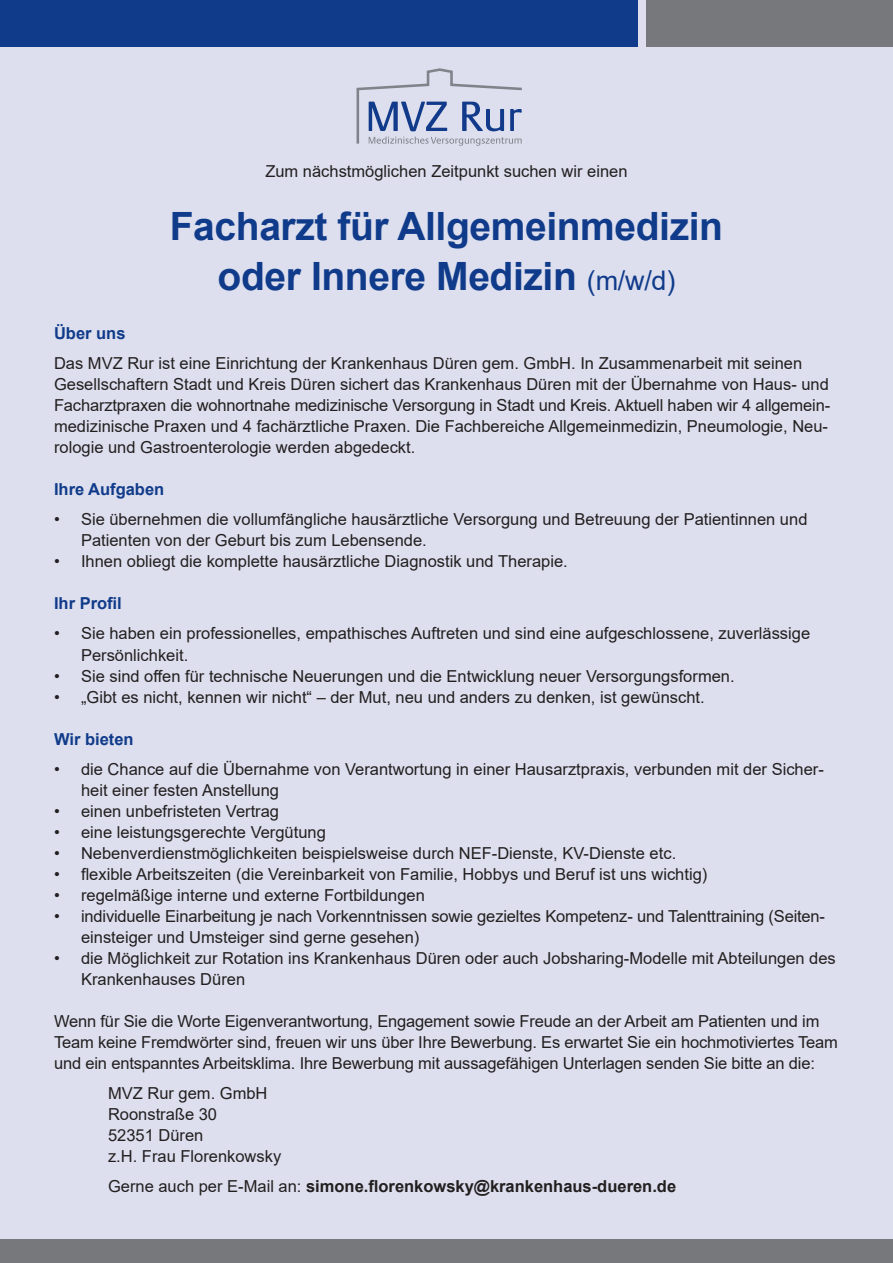
<style>
.page{position:relative;width:893px;height:1263px;background:#fff}
.page>*{position:absolute;margin:0;border:0;box-sizing:border-box;transform-origin:0 0}
.t1{font:700 39px "Arial";letter-spacing:-.01em;color:#103b8a}
.t2{font:16.5px/21px "Arial";color:#231f20}
.t3{font:700 16.5px "Arial";color:#231f20}
.t4{font:700 16.5px "Arial";color:#103b8a}
.s1{font-weight:400;font-size:27px}
.s2{font-weight:400}
</style>
<div class="page">
<div style="left:0;top:0;width:893px;height:1239px;background:#dddfee"></div>
<div style="left:0;top:0;width:638px;height:46px;background:#103b8a"></div>
<div style="left:0;top:1239px;width:893px;height:24px;background:#76787b"></div>
<div style="left:646px;top:0;width:247px;height:46px;background:#76787b"></div>
<svg style="left:357px;top:68px;width:165px;height:77px"></svg>
<p class="t2" style="left:265px;top:161px;width:364px">Zum nächstmöglichen Zeitpunkt suchen wir einen</p>
<p class="t1" style="left:170px;top:199px;width:555px">Facharzt für Allgemeinmedizin</p>
<p class="t1" style="left:218px;top:248px;width:459px">oder Innere Medizin <span class="s1">(m/w/d)</span></p>
<p class="t4" style="left:54px;top:322px;width:73px">Über uns</p>
<p class="t2" style="left:54px;top:353px;width:778px">Das MVZ Rur ist eine Einrichtung der Krankenhaus Düren gem. GmbH. In Zusammenarbeit mit seinen Gesellschaftern Stadt und Kreis Düren sichert das Krankenhaus Düren mit der Übernahme von Haus- und Facharztpraxen die wohnortnahe medizinische Versorgung in Stadt und Kreis. Aktuell haben wir 4 allgemein&shy;medizinische Praxen und 4 fachärztliche Praxen. Die Fachbereiche Allgemeinmedizin, Pneumologie, Neu&shy;rologie und Gastroenterologie werden abgedeckt.</p>
<p class="t4" style="left:54px;top:478px;width:112px">Ihre Aufgaben</p>
<p class="t2" style="left:81px;top:509px;width:728px;text-indent:-27px">• Sie übernehmen die vollumfängliche hausärztliche Versorgung und Betreuung der Patientinnen und<br>Patienten von der Geburt bis zum Lebensende.</p>
<p class="t2" style="left:54px;top:551px;width:515px">• Ihnen obliegt die komplette hausärztliche Diagnostik und Therapie.</p>
<p class="t4" style="left:54px;top:592px;width:69px">Ihr Profil</p>
<p class="t2" style="left:81px;top:623px;width:731px;text-indent:-27px">• Sie haben ein professionelles, empathisches Auftreten und sind eine aufgeschlossene, zuverlässige<br>Persönlichkeit.</p>
<p class="t2" style="left:54px;top:665px;width:682px">• Sie sind offen für technische Neuerungen und die Entwicklung neuer Versorgungsformen.</p>
<p class="t2" style="left:54px;top:686px;width:652px">• „Gibt es nicht, kennen wir nicht“ – der Mut, neu und anders zu denken, ist gewünscht.</p>
<p class="t4" style="left:54px;top:727px;width:81px">Wir bieten</p>
<p class="t2" style="left:81px;top:758px;width:744px;text-indent:-27px">• die Chance auf die Übernahme von Verantwortung in einer Hausarztpraxis, verbunden mit der Sicher&shy;heit einer festen Anstellung</p>
<p class="t2" style="left:54px;top:800px;width:227px">• einen unbefristeten Vertrag</p>
<p class="t2" style="left:54px;top:821px;width:273px">• eine leistungsgerechte Vergütung</p>
<p class="t2" style="left:54px;top:842px;width:624px">• Nebenverdienstmöglichkeiten beispielsweise durch NEF-Dienste, KV-Dienste etc.</p>
<p class="t2" style="left:54px;top:863px;width:655px">• flexible Arbeitszeiten (die Vereinbarkeit von Familie, Hobbys und Beruf ist uns wichtig)</p>
<p class="t2" style="left:54px;top:884px;width:372px">• regelmäßige interne und externe Fortbildungen</p>
<p class="t2" style="left:81px;top:905px;width:746px;text-indent:-27px">• individuelle Einarbeitung je nach Vorkenntnissen sowie gezieltes Kompetenz- und Talenttraining (Seiten&shy;einsteiger und Umsteiger sind gerne gesehen)</p>
<p class="t2" style="left:81px;top:947px;width:756px;text-indent:-27px">• die Möglichkeit zur Rotation ins Krankenhaus Düren oder auch Jobsharing-Modelle mit Abteilungen des<br>Krankenhauses Düren</p>
<p class="t2" style="left:54px;top:1010px;width:785px">Wenn für Sie die Worte Eigenverantwortung, Engagement sowie Freude an der Arbeit am Patienten und im<br>Team keine Fremdwörter sind, freuen wir uns über Ihre Bewerbung. Es erwartet Sie ein hochmotiviertes Team und ein entspanntes Arbeitsklima. Ihre Bewerbung mit aussagefähigen Unterlagen senden Sie bitte an die:</p>
<p class="t2" style="left:108px;top:1082px;width:161px">MVZ Rur gem. GmbH</p>
<p class="t2" style="left:108px;top:1103px;width:111px">Roonstraße 30</p>
<p class="t2" style="left:108px;top:1124px;width:97px">52351 Düren</p>
<p class="t2" style="left:108px;top:1145px;width:175px">z.H. Frau Florenkowsky</p>
<p class="t3" style="left:108px;top:1174px;width:570px"><span class="s2">Gerne auch per E-Mail an:</span> simone.florenkowsky@krankenhaus-dueren.de</p>
</div>
